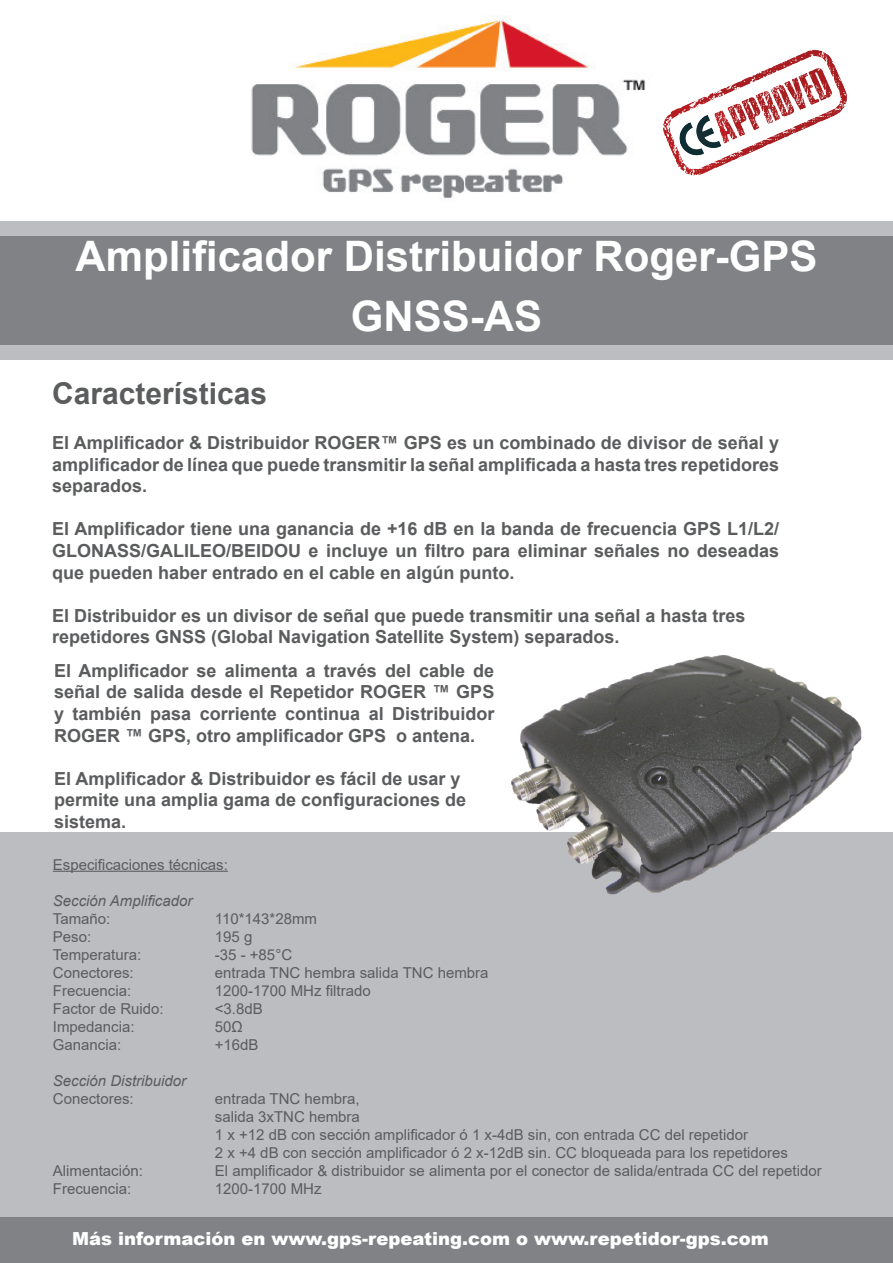
<style>
.page{position:relative;width:893px;height:1263px;background:#fff}
.page>*{position:absolute;margin:0;border:0;box-sizing:border-box;transform-origin:0 0}
.t1{font:700 42px/60px "Arial";color:#fff;text-align:center}
.t2{font:700 30px "Arial";color:#5a5c5d}
.t3{font:700 18px/21.6px "Arial";color:#5a5c5d;text-align:justify}
.t4{font:900 18px "Arial";color:#fff}
.t5{font:15px/18px "Arial";color:#5a5c5d}
.t6{font:italic 15px "Arial";color:#5a5c5d}
</style>
<div class="page">
<div style="left:0;top:221px;width:893px;height:15px;background:#bcbdc0"></div>
<div style="left:0;top:236px;width:893px;height:110px;background:#808285"></div>
<img style="left:663px;top:49px;width:184px;height:127px">
<div style="left:0;top:832px;width:893px;height:386px;background:#bcbdc0"></div>
<div style="left:0;top:1217px;width:893px;height:46px;background:#808285"></div>
<div style="left:0;top:345px;width:893px;height:15px;background:#bcbdc0"></div>
<img style="left:251px;top:16px;width:394px;height:182px">
<hr style="left:53px;top:871px;width:175px;height:1px;background:#5a5c5d">
<img style="left:511px;top:655px;width:351px;height:240px">
<h1 class="t1" style="left:75px;top:227px;width:744px">Amplificador Distribuidor Roger-GPS<br>GNSS-AS</h1>
<h2 class="t2" style="left:52px;top:372px;width:217px">Características</h2>
<p class="t3" style="left:52px;top:432px;width:728px">El Amplificador &amp; Distribuidor ROGER™ GPS es un combinado de divisor de señal y amplificador de línea que puede transmitir la señal amplificada a hasta tres repetidores separados.</p>
<p class="t3" style="left:52px;top:518px;width:728px">El Amplificador tiene una ganancia de +16 dB en la banda de frecuencia GPS L1/L2/ GLONASS/GALILEO/BEIDOU e incluye un filtro para eliminar señales no deseadas que pueden haber entrado en el cable en algún punto.</p>
<p class="t3" style="left:52px;top:605px;width:695px">El Distribuidor es un divisor de señal que puede transmitir una señal a hasta tres repetidores GNSS (Global Navigation Satellite System) separados.</p>
<p class="t3" style="left:54px;top:660px;width:442px">El Amplificador se alimenta a través del cable de señal de salida desde el Repetidor ROGER ™ GPS y también pasa corriente continua al Distribuidor ROGER ™ GPS, otro amplificador GPS o antena.</p>
<p class="t3" style="left:54px;top:768px;width:414px;text-align:left">El Amplificador &amp; Distribuidor es fácil de usar y permite una amplia gama de configuraciones de sistema.</p>
<p class="t5" style="left:53px;top:855px;width:177px">Especificaciones técnicas:</p>
<p class="t6" style="left:53px;top:891px;width:141px">Sección Amplificador</p>
<p class="t5" style="left:53px;top:909px;width:59px">Tamaño:</p>
<p class="t5" style="left:215px;top:909px;width:104px">110*143*28mm</p>
<p class="t5" style="left:53px;top:927px;width:40px">Peso:</p>
<p class="t5" style="left:215px;top:927px;width:39px">195 g</p>
<p class="t5" style="left:53px;top:945px;width:90px">Temperatura:</p>
<p class="t5" style="left:215px;top:945px;width:79px">-35 - +85°C</p>
<p class="t5" style="left:53px;top:963px;width:82px">Conectores:</p>
<p class="t5" style="left:215px;top:963px;width:275px">entrada TNC hembra salida TNC hembra</p>
<p class="t5" style="left:53px;top:981px;width:80px">Frecuencia:</p>
<p class="t5" style="left:215px;top:981px;width:157px">1200-1700 MHz filtrado</p>
<p class="t5" style="left:53px;top:999px;width:112px">Factor de Ruido:</p>
<p class="t5" style="left:215px;top:999px;width:49px">&lt;3.8dB</p>
<p class="t5" style="left:53px;top:1017px;width:83px">Impedancia:</p>
<p class="t5" style="left:215px;top:1017px;width:29px">50Ω</p>
<p class="t5" style="left:53px;top:1035px;width:70px">Ganancia:</p>
<p class="t5" style="left:215px;top:1035px;width:45px">+16dB</p>
<p class="t6" style="left:53px;top:1071px;width:135px">Sección Distribuidor</p>
<p class="t5" style="left:53px;top:1089px;width:82px">Conectores:</p>
<p class="t5" style="left:215px;top:1089px;width:575px">entrada TNC hembra,<br>salida 3xTNC hembra<br>1 x +12 dB con sección amplificador ó 1 x-4dB sin, con entrada CC del repetidor<br>2 x +4 dB con sección amplificador ó 2 x-12dB sin. CC bloqueada para los repetidores</p>
<p class="t5" style="left:53px;top:1161px;width:92px">Alimentación:</p>
<p class="t5" style="left:215px;top:1161px;width:608px">El amplificador &amp; distribuidor se alimenta por el conector de salida/entrada CC del repetidor</p>
<p class="t5" style="left:53px;top:1179px;width:80px">Frecuencia:</p>
<p class="t5" style="left:215px;top:1179px;width:108px">1200-1700 MHz</p>
<p class="t4" style="left:72px;top:1225px;width:698px">Más información en www.gps-repeating.com o www.repetidor-gps.com</p>
</div>
